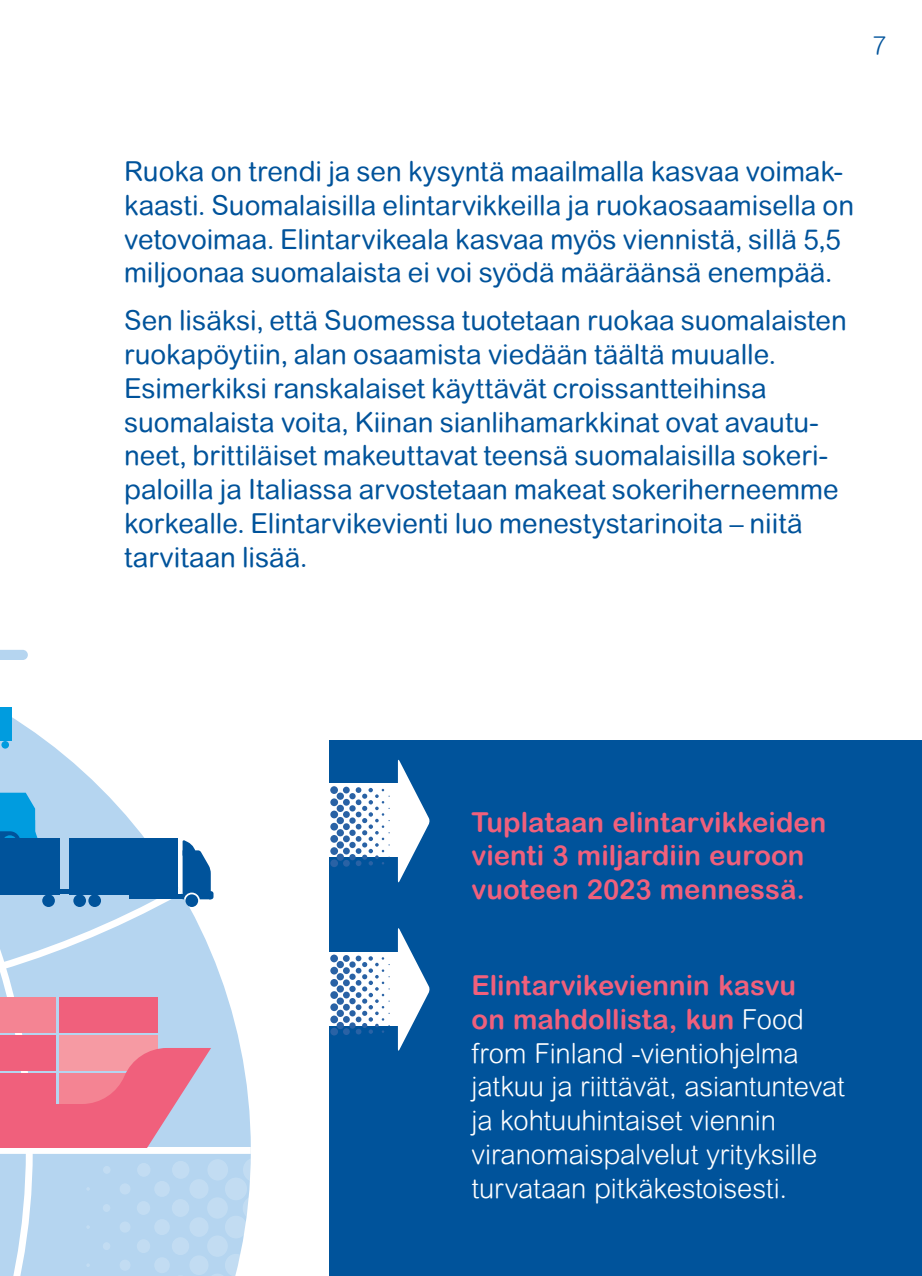
<style>
.page{position:relative;width:922px;height:1276px;background:#fff}
.page>*{position:absolute;margin:0;border:0;box-sizing:border-box;transform-origin:0 0}
.t1{font:27.5px/33.8px "Arial Rounded MT Pro";color:#00539b}
.t2{font:300 27.5px/33.8px "Arial Rounded MT Pro";letter-spacing:-.005em;color:#fff}
.t3{font:700 27.5px/33.8px "Arial Rounded MT Pro";color:#f0607c}
.t4{font:300 25px "Arial Rounded MT Pro";color:#00539b}
.s1{font-weight:700;color:#f0607c}
</style>
<div class="page">
<svg style="left:0;top:649px;width:251px;height:627px"></svg>
<div style="left:0;top:1147px;width:251px;height:7px;background:#fff"></div>
<div style="left:0;top:707px;width:12px;height:34px;background:#009cdf"></div>
<div style="left:242px;top:1195px;width:24px;height:25px;background:#b7d6f0;border-radius:50%"></div>
<div style="left:225px;top:1177px;width:22px;height:23px;background:#c2dcf2;border-radius:50%"></div>
<div style="left:225px;top:1215px;width:22px;height:23px;background:#c2dcf2;border-radius:50%"></div>
<svg style="left:225px;top:1253px;width:22px;height:23px"></svg>
<svg style="left:0;top:710px;width:228px;height:566px"></svg>
<svg style="left:243px;top:1151px;width:87px;height:125px"></svg>
<div style="left:330px;top:740px;width:591px;height:536px;background:#00539b"></div>
<svg style="left:398px;top:759px;width:32px;height:124px"></svg>
<div style="left:268px;top:783px;width:135px;height:74px;background:#fff"></div>
<div style="left:330px;top:859px;width:8px;height:8px;background:#2962a5;border-radius:50%"></div>
<div style="left:330px;top:847px;width:8px;height:8px;background:#2962a5;border-radius:50%"></div>
<div style="left:330px;top:835px;width:8px;height:8px;background:#2962a5;border-radius:50%"></div>
<div style="left:330px;top:823px;width:8px;height:7px;background:#2962a5;border-radius:50%"></div>
<div style="left:330px;top:810px;width:8px;height:8px;background:#2962a5;border-radius:50%"></div>
<div style="left:330px;top:798px;width:8px;height:8px;background:#2962a5;border-radius:50%"></div>
<div style="left:330px;top:786px;width:8px;height:8px;background:#2962a5;border-radius:50%"></div>
<svg style="left:336px;top:792px;width:8px;height:8px"></svg>
<div style="left:336px;top:804px;width:8px;height:8px;background:#2962a5;border-radius:50%"></div>
<div style="left:336px;top:817px;width:8px;height:7px;background:#2962a5;border-radius:50%"></div>
<div style="left:336px;top:853px;width:8px;height:8px;background:#2962a5;border-radius:50%"></div>
<div style="left:336px;top:829px;width:8px;height:7px;background:#2962a5;border-radius:50%"></div>
<div style="left:336px;top:841px;width:8px;height:7px;background:#2962a5;border-radius:50%"></div>
<div style="left:343px;top:835px;width:7px;height:7px;background:#2962a5;border-radius:50%"></div>
<div style="left:343px;top:847px;width:7px;height:7px;background:#2962a5;border-radius:50%"></div>
<div style="left:343px;top:823px;width:7px;height:7px;background:#2962a5;border-radius:50%"></div>
<div style="left:343px;top:860px;width:7px;height:6px;background:#2962a5;border-radius:50%"></div>
<div style="left:343px;top:811px;width:7px;height:7px;background:#2962a5;border-radius:50%"></div>
<div style="left:343px;top:799px;width:7px;height:6px;background:#2962a5;border-radius:50%"></div>
<div style="left:343px;top:786px;width:6px;height:7px;background:#2962a5;border-radius:50%"></div>
<svg style="left:349px;top:787px;width:40px;height:79px"></svg>
<svg style="left:398px;top:928px;width:32px;height:123px"></svg>
<div style="left:268px;top:952px;width:135px;height:73px;background:#fff"></div>
<div style="left:330px;top:1027px;width:8px;height:8px;background:#2962a5;border-radius:50%"></div>
<div style="left:330px;top:1015px;width:8px;height:8px;background:#2962a5;border-radius:50%"></div>
<div style="left:330px;top:1003px;width:8px;height:8px;background:#2962a5;border-radius:50%"></div>
<div style="left:330px;top:991px;width:8px;height:8px;background:#2962a5;border-radius:50%"></div>
<div style="left:330px;top:979px;width:8px;height:7px;background:#2962a5;border-radius:50%"></div>
<div style="left:330px;top:966px;width:8px;height:8px;background:#2962a5;border-radius:50%"></div>
<div style="left:330px;top:954px;width:8px;height:8px;background:#2962a5;border-radius:50%"></div>
<div style="left:336px;top:961px;width:8px;height:7px;background:#2962a5;border-radius:50%"></div>
<div style="left:336px;top:973px;width:8px;height:7px;background:#2962a5;border-radius:50%"></div>
<div style="left:336px;top:985px;width:8px;height:7px;background:#2962a5;border-radius:50%"></div>
<div style="left:336px;top:1022px;width:8px;height:7px;background:#2962a5;border-radius:50%"></div>
<div style="left:336px;top:997px;width:8px;height:7px;background:#2962a5;border-radius:50%"></div>
<div style="left:336px;top:1009px;width:8px;height:8px;background:#2962a5;border-radius:50%"></div>
<div style="left:343px;top:1003px;width:7px;height:7px;background:#2962a5;border-radius:50%"></div>
<div style="left:343px;top:1016px;width:7px;height:7px;background:#2962a5;border-radius:50%"></div>
<div style="left:343px;top:991px;width:7px;height:7px;background:#2962a5;border-radius:50%"></div>
<div style="left:343px;top:1028px;width:7px;height:7px;background:#2962a5;border-radius:50%"></div>
<div style="left:343px;top:979px;width:7px;height:7px;background:#2962a5;border-radius:50%"></div>
<div style="left:343px;top:967px;width:7px;height:7px;background:#2962a5;border-radius:50%"></div>
<div style="left:343px;top:955px;width:6px;height:7px;background:#2962a5;border-radius:50%"></div>
<svg style="left:349px;top:955px;width:40px;height:79px"></svg>
<p class="t4" style="left:872px;top:31px;width:15px">7</p>
<p class="t1" style="left:124px;top:156px;width:731px">Ruoka on trendi ja sen kysyntä maailmalla kasvaa voimak&shy;kaasti. Suomalaisilla elintarvikkeilla ja ruokaosaamisella on vetovoimaa. Elintarvikeala kasvaa myös viennistä, sillä 5,5 miljoonaa suomalaista ei voi syödä määräänsä enempää.</p>
<p class="t1" style="left:124px;top:305px;width:724px">Sen lisäksi, että Suomessa tuotetaan ruokaa suomalaisten ruokapöytiin, alan osaamista viedään täältä muualle.<br>Esimerkiksi ranskalaiset käyttävät croissantteihinsa suomalaista voita, Kiinan sianlihamarkkinat ovat avautu&shy;neet, brittiläiset makeuttavat teensä suomalaisilla sokeri&shy;paloilla ja Italiassa arvostetaan makeat sokeriherneemme korkealle. Elintarvikevienti luo menestystarinoita – niitä tarvitaan lisää.</p>
<p class="t3" style="left:471px;top:806px;width:356px">Tuplataan elintarvikkeiden vienti 3 miljardiin euroon vuoteen 2023 mennessä.</p>
<p class="t2" style="left:471px;top:969px;width:374px"><span class="s1">Elintarvikeviennin kasvu<br>on mahdollista, kun</span> Food from Finland -vientiohjelma jatkuu ja riittävät, asiantuntevat ja kohtuuhintaiset viennin viranomaispalvelut yrityksille turvataan pitkäkestoisesti.</p>
</div>
